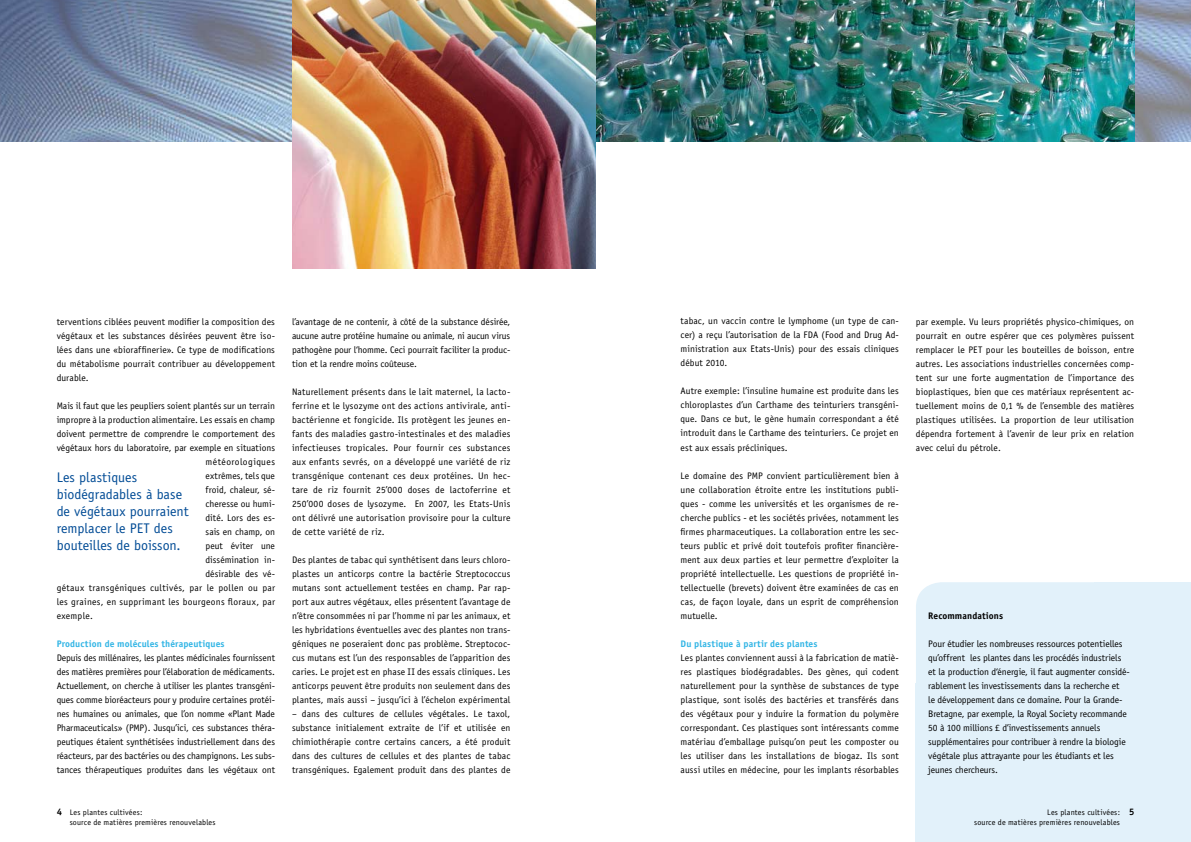
<style>
.page{position:relative;width:1191px;height:842px;background:#fff}
.page>*{position:absolute;margin:0;border:0;box-sizing:border-box;transform-origin:0 0}
.t1{font:14px/17px "Officina Sans";color:#004b95}
.t2{font:9.5px/14px "Officina Sans";color:#000;text-align:justify}
.t3{font:700 9.5px "Officina Sans";letter-spacing:.01em;color:#32b5e5}
.t4{font:9.5px "Officina Sans";letter-spacing:.03em;color:#000}
.t5{font:9.5px "Officina Sans";letter-spacing:.025em;color:#000}
.t6{font:700 9.5px "Officina Sans";letter-spacing:.01em;color:#000}
.t7{font:9.5px "Officina Sans";letter-spacing:.045em;color:#000}
.t8{font:8px/10px "Officina Sans";letter-spacing:.02em;color:#000}
.s1{font-weight:700;font-size:9.5px}
</style>
<div class="page">
<img style="left:0;top:0;width:292px;height:142px">
<svg style="left:1134px;top:0;width:57px;height:142px;background:#8e9bb0"></svg>
<div style="left:916px;top:684px;width:275px;height:158px;background:#e2f1fa"></div>
<div style="left:1094px;top:582px;width:97px;height:162px;background:#e2f1fa"></div>
<div style="left:916px;top:582px;width:218px;height:218px;background:#e2f1fa;border-radius:26px"></div>
<img style="left:595px;top:0;width:539px;height:142px">
<img style="left:292px;top:0;width:303px;height:268px">
<p class="t2" style="left:57px;top:314px;width:220px">terventions ciblées peuvent modifier la composition des végétaux et les substances désirées peuvent être iso&shy;lées dans une «bioraffinerie». Ce type de modifications du métabolisme pourrait contribuer au développement durable.</p>
<p class="t2" style="left:57px;top:398px;width:220px">Mais il faut que les peupliers soient plantés sur un terrain</p>
<p class="t2" style="left:57px;top:412px;width:220px">impropre à la production alimentaire. Les essais en champ</p>
<p class="t2" style="left:57px;top:426px;width:220px">doivent permettre de comprendre le comportement des</p>
<p class="t2" style="left:57px;top:440px;width:220px">végétaux hors du laboratoire, par exemple en situations</p>
<p class="t7" style="left:206px;top:456px;width:71px">météorologiques</p>
<p class="t2" style="left:206px;top:468px;width:71px">extrêmes, tels que</p>
<p class="t2" style="left:206px;top:482px;width:71px">froid, chaleur, sé-</p>
<p class="t2" style="left:206px;top:496px;width:71px">cheresse ou humi-</p>
<p class="t2" style="left:206px;top:510px;width:71px">dité. Lors des es-</p>
<p class="t2" style="left:206px;top:524px;width:71px">sais en champ, on</p>
<p class="t2" style="left:206px;top:538px;width:71px">peut éviter une</p>
<p class="t2" style="left:206px;top:552px;width:71px">dissémination in-</p>
<p class="t2" style="left:206px;top:566px;width:71px">désirable des vé-</p>
<p class="t4" style="left:57px;top:582px;width:220px">gétaux transgéniques cultivés, par le pollen ou par</p>
<p class="t5" style="left:57px;top:596px;width:220px">les graines, en supprimant les bourgeons floraux, par</p>
<p class="t4" style="left:57px;top:610px;width:38px">exemple.</p>
<p class="t3" style="left:57px;top:637px;width:169px">Production de molécules thérapeutiques</p>
<p class="t2" style="left:57px;top:650px;width:220px">Depuis des millénaires, les plantes médicinales fournissent des matières premières pour l’élaboration de médicaments.<br>Actuellement, on cherche à utiliser les plantes transgéni&shy;ques comme bioréacteurs pour y produire certaines protéi&shy;nes humaines ou animales, que l’on nomme «Plant Made Pharmaceuticals» (PMP). Jusqu’ici, ces substances théra&shy;peutiques étaient synthétisées industriellement dans des réacteurs, par des bactéries ou des champignons. Les subs&shy;tances thérapeutiques produites dans les végétaux ont</p>
<h1 class="t1" style="left:57px;top:469px;width:133px">Les plastiques biodégradables à base de végétaux pourraient remplacer le PET des bouteilles de boisson.</h1>
<p class="t2" style="left:292px;top:314px;width:220px">l’avantage de ne contenir, à côté de la substance désirée, aucune autre protéine humaine ou animale, ni aucun virus pathogène pour l‘homme. Ceci pourrait faciliter la produc&shy;tion et la rendre moins coûteuse.</p>
<p class="t2" style="left:292px;top:384px;width:220px">Naturellement présents dans le lait maternel, la lacto&shy;ferrine et le lysozyme ont des actions antivirale, anti&shy;bactérienne et fongicide. Ils protègent les jeunes en&shy;fants des maladies gastro-intestinales et des maladies infectieuses tropicales. Pour fournir ces substances aux enfants sevrés, on a développé une variété de riz transgénique contenant ces deux protéines. Un hec&shy;tare de riz fournit 25’000 doses de lactoferrine et 250’000 doses de lysozyme. En 2007, les Etats-Unis ont délivré une autorisation provisoire pour la culture de cette variété de riz.</p>
<p class="t2" style="left:292px;top:552px;width:220px">Des plantes de tabac qui synthétisent dans leurs chloro&shy;plastes un anticorps contre la bactérie Streptococcus mutans sont actuellement testées en champ. Par rap&shy;port aux autres végétaux, elles présentent l’avantage de n’être consommées ni par l’homme ni par les animaux, et les hybridations éventuelles avec des plantes non trans&shy;géniques ne poseraient donc pas problème. Streptococ&shy;cus mutans est l’un des responsables de l’apparition des caries. Le projet est en phase II des essais cliniques. Les anticorps peuvent être produits non seulement dans des plantes, mais aussi – jusqu’ici à l’échelon expérimental</p>
<p class="t2" style="left:292px;top:706px;width:220px">– dans des cultures de cellules végétales. Le taxol, substance initialement extraite de l’if et utilisée en chimiothérapie contre certains cancers, a été produit dans des cultures de cellules et des plantes de tabac transgéniques. Egalement produit dans des plantes de</p>
<p class="t2" style="left:680px;top:314px;width:220px">tabac, un vaccin contre le lymphome (un type de can&shy;cer) a reçu l’autorisation de la FDA (Food and Drug Ad&shy;ministration aux Etats-Unis) pour des essais cliniques début 2010.</p>
<p class="t2" style="left:680px;top:384px;width:220px">Autre exemple: l’insuline humaine est produite dans les chloroplastes d’un Carthame des teinturiers transgéni&shy;que. Dans ce but, le gène humain correspondant a été introduit dans le Carthame des teinturiers. Ce projet en est aux essais précliniques.</p>
<p class="t2" style="left:680px;top:468px;width:220px">Le domaine des PMP convient particulièrement bien à une collaboration étroite entre les institutions publi&shy;ques - comme les universités et les organismes de re&shy;cherche publics - et les sociétés privées, notamment les firmes pharmaceutiques. La collaboration entre les sec&shy;teurs public et privé doit toutefois profiter financière&shy;ment aux deux parties et leur permettre d’exploiter la propriété intellectuelle. Les questions de propriété in&shy;tellectuelle (brevets) doivent être examinées de cas en cas, de façon loyale, dans un esprit de compréhension mutuelle.</p>
<p class="t3" style="left:680px;top:637px;width:138px">Du plastique à partir des plantes</p>
<p class="t2" style="left:680px;top:650px;width:220px">Les plantes conviennent aussi à la fabrication de matiè&shy;res plastiques biodégradables. Des gènes, qui codent naturellement pour la synthèse de substances de type plastique, sont isolés des bactéries et transférés dans des végétaux pour y induire la formation du polymère correspondant. Ces plastiques sont intéressants comme matériau d’emballage puisqu’on peut les composter ou les utiliser dans les installations de biogaz. Ils sont aussi utiles en médecine, pour les implants résorbables</p>
<p class="t2" style="left:916px;top:314px;width:220px">par exemple. Vu leurs propriétés physico-chimiques, on pourrait en outre espérer que ces polymères puissent remplacer le PET pour les bouteilles de boisson, entre autres. Les associations industrielles concernées comp&shy;tent sur une forte augmentation de l’importance des bioplastiques, bien que ces matériaux représentent ac&shy;tuellement moins de 0,1 % de l’ensemble des matières plastiques utilisées. La proportion de leur utilisation dépendra fortement à l’avenir de leur prix en relation avec celui du pétrole.</p>
<p class="t6" style="left:928px;top:609px;width:76px">Recommandations</p>
<p class="t2" style="left:928px;top:636px;width:203px;text-align:left">Pour étudier les nombreuses ressources potentielles qu’offrent les plantes dans les procédés industriels et la production d‘énergie, il faut augmenter considé&shy;rablement les investissements dans la recherche et<br>le développement dans ce domaine. Pour la Grande-Bretagne, par exemple, la Royal Society recommande 50 à 100 millions £ d’investissements annuels supplémentaires pour contribuer à rendre la biologie végétale plus attrayante pour les étudiants et les jeunes chercheurs.</p>
<p class="t8" style="left:70px;top:807px;width:147px;text-indent:-13px"><span class="s1">4</span> Les plantes cultivées:<br>source de matières premières renouvelables</p>
<p class="t8" style="left:974px;top:807px;width:162px;text-indent:73px">Les plantes cultivées: <span class="s1">5 </span>source de matières premières renouvelables</p>
</div>
